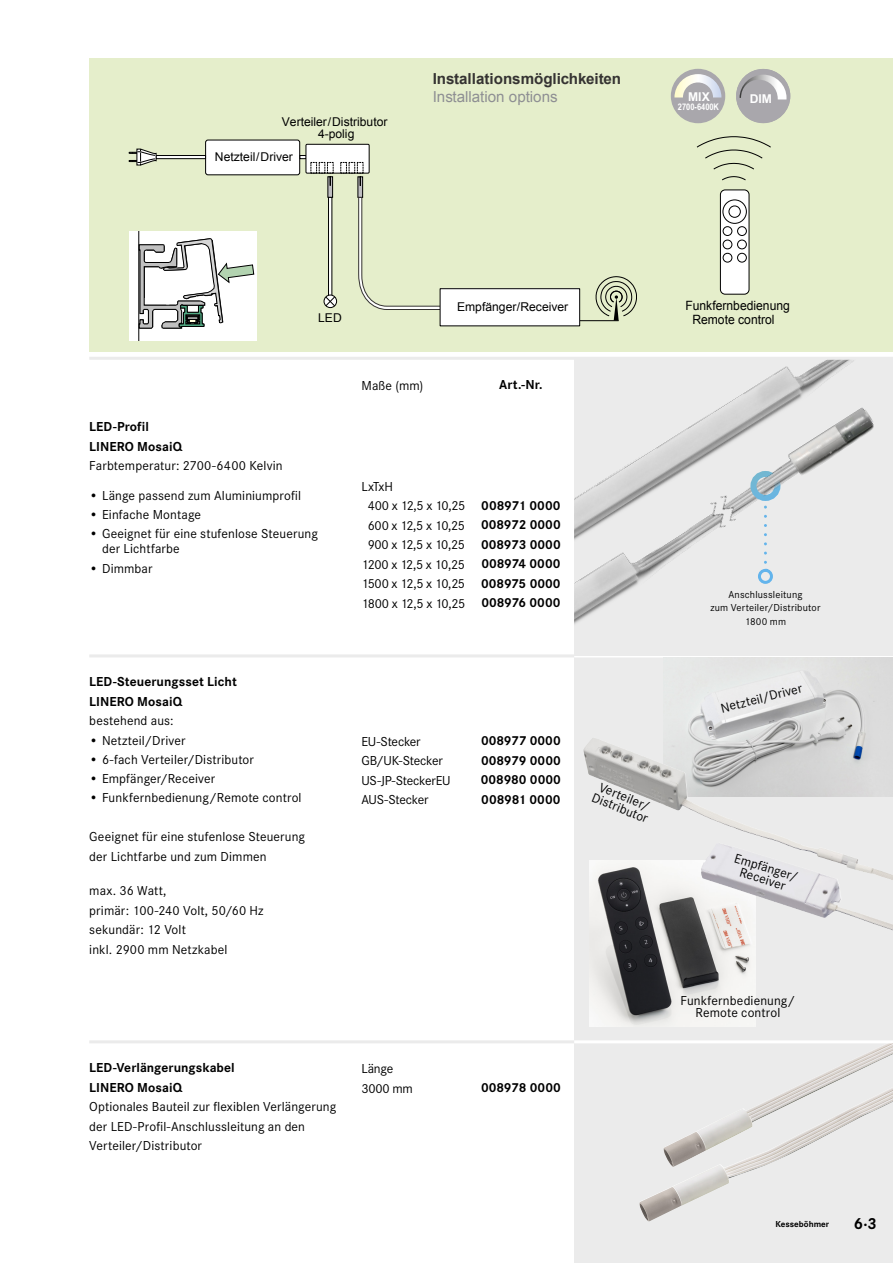
<style>
.page{position:relative;width:893px;height:1263px;background:#fff}
.page>*{position:absolute;margin:0;border:0;box-sizing:border-box;transform-origin:0 0}
.t1{font:700 16.5px "Corporate S";color:#000}
.t2{font:700 15.15px/18.1px "Arial";color:#353332}
.t3{font:13.5px/19.5px "Corporate S";letter-spacing:.01em;color:#000}
.t4{font:700 13.5px "Corporate S";letter-spacing:.005em;color:#000}
.t5{font:13.5px "Corporate S";letter-spacing:-.045em;color:#000}
.t6{font:13.5px/19.5px "Corporate S";letter-spacing:-.02em;color:#000}
.t7{font:13.5px "Corporate S";letter-spacing:-.015em;color:#000}
.t8{font:12.75px/14.2px "Arial";color:#000;scale:.95 1}
.t9{font:12.15px/12.6px "Arial";color:#000;text-align:center}
.t10{font:700 12.15px "Arial";color:#fff}
.t11{font:10.5px/13.5px "Corporate S";letter-spacing:.015em;color:#000;text-align:center}
.t12{font:10.5px "Lucida San Dem";color:#fff}
.t13{font:700 9.15px "Arial Narrow";color:#fff}
.t14{font:700 9px "Corporate S";color:#000}
.s1{font-weight:400;color:#8e8f93}
.s2{color:#fff}
</style>
<div class="page">
<div style="left:89px;top:58px;width:804px;height:294px;background:#e5eecb"></div>
<div style="left:574px;top:1042px;width:319px;height:221px;background:#ebebeb"></div>
<img style="left:639px;top:1043px;width:254px;height:178px">
<div style="left:574px;top:656px;width:319px;height:386px;background:#ebebeb"></div>
<hr style="left:574px;top:654px;width:319px;height:3px;background:#fff">
<hr style="left:574px;top:1040px;width:319px;height:3px;background:#fff">
<hr style="left:89px;top:654px;width:485px;height:3px;background:#ebebeb">
<hr style="left:89px;top:1040px;width:485px;height:3px;background:#ebebeb">
<hr style="left:89px;top:357px;width:804px;height:3px;background:#ebebeb">
<img style="left:688px;top:657px;width:205px;height:139px">
<img style="left:583px;top:737px;width:275px;height:105px">
<img style="left:589px;top:860px;width:167px;height:166px">
<img style="left:701px;top:842px;width:192px;height:88px">
<div style="left:720px;top:190px;width:29px;height:104px;background:#fff;border-radius:5px"></div>
<div style="left:720px;top:189px;width:29px;height:106px;border:1px solid #000;border-radius:5px"></div>
<div style="left:206px;top:140px;width:94px;height:35px;background:#fff;border-radius:2px"></div>
<div style="left:205px;top:140px;width:95px;height:35px;border:1px solid #000;border-radius:2px"></div>
<hr style="left:580px;top:320px;width:38px;height:1px;background:#000">
<svg style="left:696px;top:136px;width:75px;height:34px"></svg>
<svg style="left:722px;top:176px;width:24px;height:5px"></svg>
<div style="left:156px;top:155px;width:50px;height:4px;border:1px solid #000"></div>
<svg style="left:129px;top:149px;width:28px;height:17px"></svg>
<div style="left:306px;top:144px;width:63px;height:29px;background:#fff"></div>
<div style="left:306px;top:144px;width:64px;height:30px;border:1px solid #000"></div>
<svg style="left:300px;top:155px;width:140px;height:155px"></svg>
<div style="left:440px;top:289px;width:140px;height:37px;background:#fff"></div>
<div style="left:440px;top:288px;width:140px;height:38px;border:1px solid #000"></div>
<div style="left:723px;top:200px;width:24px;height:24px;border:1px solid #000;border-radius:50%"></div>
<div style="left:729px;top:206px;width:12px;height:12px;border:1px solid #000;border-radius:50%"></div>
<div style="left:723px;top:226px;width:9px;height:10px;border:1px solid #000;border-radius:50%"></div>
<div style="left:723px;top:240px;width:9px;height:9px;border:1px solid #000;border-radius:50%"></div>
<div style="left:737px;top:240px;width:10px;height:9px;border:1px solid #000;border-radius:50%"></div>
<div style="left:723px;top:253px;width:9px;height:9px;border:1px solid #000;border-radius:50%"></div>
<div style="left:737px;top:253px;width:10px;height:9px;border:1px solid #000;border-radius:50%"></div>
<div style="left:737px;top:226px;width:10px;height:10px;border:1px solid #000;border-radius:50%"></div>
<svg style="left:596px;top:276px;width:41px;height:44px"></svg>
<div style="left:671px;top:69px;width:54px;height:54px;background:#a9a7ac;border-radius:50%"></div>
<svg style="left:674px;top:74px;width:47px;height:23px"></svg>
<div style="left:736px;top:69px;width:54px;height:54px;background:#a9a7ac;border-radius:50%"></div>
<svg style="left:740px;top:75px;width:46px;height:25px"></svg>
<div style="left:574px;top:358px;width:319px;height:298px;background:#ebebeb"></div>
<img style="left:574px;top:551px;width:199px;height:73px">
<svg style="left:764px;top:551px;width:3px;height:18px"></svg>
<div style="left:758px;top:569px;width:15px;height:15px;border:3px solid #fff;border-radius:50%"></div>
<div style="left:129px;top:231px;width:127px;height:110px;background:#fff"></div>
<hr style="left:138px;top:231px;width:1px;height:110px;background:#000">
<svg style="left:139px;top:239px;width:115px;height:89px"></svg>
<img style="left:574px;top:360px;width:300px;height:191px">
<p class="t9" style="left:282px;top:115px;width:107px">Verteiler/Distributor<br>4-polig</p>
<p class="t9" style="left:215px;top:151px;width:79px">Netzteil/Driver</p>
<p class="t2" style="left:433px;top:70px;width:190px">Installationsmöglichkeiten<br><span class="s1">Installation options</span></p>
<p class="t10" style="left:688px;top:88px;width:23px">MIX</p>
<p class="t13" style="left:678px;top:99px;width:43px">2700-6400K</p>
<p class="t12" style="left:750px;top:93px;width:21px">DIM</p>
<p class="t9" style="left:318px;top:311px;width:25px">LED</p>
<p class="t9" style="left:457px;top:301px;width:113px">Empfänger/Receiver</p>
<p class="t4" style="left:89px;top:419px;width:61px">LED-Profil</p>
<p class="t4" style="left:89px;top:438px;width:94px">LINERO MosaiQ</p>
<p class="t3" style="left:89px;top:456px;width:195px">Farbtemperatur: 2700-6400 Kelvin</p>
<p class="t3" style="left:89px;top:486px;width:213px">• Länge passend zum Aluminiumprofil</p>
<p class="t3" style="left:89px;top:505px;width:113px">• Einfache Montage</p>
<p class="t3" style="left:102px;top:527px;width:217px;line-height:15px;text-indent:-13px">• Geeignet für eine stufenlose Steuerung der Lichtfarbe</p>
<p class="t3" style="left:89px;top:559px;width:65px">• Dimmbar</p>
<p class="t3" style="left:361px;top:376px;width:63px">Maße (mm)</p>
<p class="t4" style="left:499px;top:376px;width:45px">Art.-Nr.</p>
<p class="t3" style="left:361px;top:477px;width:33px">LxTxH</p>
<p class="t5" style="left:361px;top:498px;width:105px"><span class="s2">1</span>400 x 12,5 x 10,25</p>
<p class="t5" style="left:361px;top:518px;width:105px"><span class="s2">1</span>600 x 12,5 x 10,25</p>
<p class="t5" style="left:361px;top:537px;width:105px"><span class="s2">1</span>900 x 12,5 x 10,25</p>
<p class="t5" style="left:361px;top:557px;width:105px">1200 x 12,5 x 10,25</p>
<p class="t5" style="left:361px;top:576px;width:105px">1500 x 12,5 x 10,25</p>
<p class="t5" style="left:361px;top:596px;width:105px">1800 x 12,5 x 10,25</p>
<p class="t4" style="left:481px;top:498px;width:81px">008971 0000</p>
<p class="t4" style="left:481px;top:517px;width:81px">008972 0000</p>
<p class="t4" style="left:481px;top:537px;width:81px">008973 0000</p>
<p class="t4" style="left:481px;top:556px;width:81px">008974 0000</p>
<p class="t4" style="left:481px;top:576px;width:81px">008975 0000</p>
<p class="t4" style="left:481px;top:595px;width:81px">008976 0000</p>
<p class="t4" style="left:89px;top:674px;width:149px">LED-Steuerungsset Licht</p>
<p class="t4" style="left:89px;top:693px;width:94px">LINERO MosaiQ</p>
<p class="t3" style="left:89px;top:711px;width:86px">bestehend aus:</p>
<p class="t3" style="left:89px;top:730px;width:98px">• Netzteil/Driver</p>
<p class="t3" style="left:89px;top:750px;width:166px">• 6-fach Verteiler/Distributor</p>
<p class="t3" style="left:89px;top:769px;width:127px">• Empfänger/Receiver</p>
<p class="t3" style="left:89px;top:788px;width:214px">• Funkfernbedienung/Remote control</p>
<p class="t3" style="left:89px;top:827px;width:217px">Geeignet für eine stufenlose Steuerung der Lichtfarbe und zum Dimmen</p>
<p class="t3" style="left:89px;top:881px;width:79px">max. 36 Watt,</p>
<p class="t3" style="left:89px;top:900px;width:176px">primär: 100-240 Volt, 50/60 Hz</p>
<p class="t3" style="left:89px;top:920px;width:98px">sekundär: 12 Volt</p>
<p class="t3" style="left:89px;top:939px;width:140px">inkl. 2900 mm Netzkabel</p>
<p class="t6" style="left:361px;top:732px;width:61px">EU-Stecker</p>
<p class="t7" style="left:361px;top:753px;width:83px">GB/UK-Stecker</p>
<p class="t6" style="left:361px;top:771px;width:91px">US-JP-SteckerEU<br>AUS-Stecker</p>
<p class="t4" style="left:481px;top:733px;width:81px">008977 0000</p>
<p class="t4" style="left:481px;top:753px;width:81px">008979 0000</p>
<p class="t4" style="left:481px;top:772px;width:82px">008980 0000</p>
<p class="t4" style="left:481px;top:792px;width:81px">008981 0000</p>
<p class="t3" style="left:599px;top:780px;width:61px;line-height:12px;rotate:22deg">Verteiler/<br>Distributor</p>
<p class="t4" style="left:89px;top:1060px;width:147px">LED-Verlängerungskabel</p>
<p class="t4" style="left:89px;top:1079px;width:94px">LINERO MosaiQ</p>
<p class="t3" style="left:89px;top:1097px;width:248px">Optionales Bauteil zur flexiblen Verlängerung der LED-Profil-Anschlussleitung an den<br>Verteiler/Distributor</p>
<p class="t3" style="left:361px;top:1059px;width:33px">Länge</p>
<p class="t3" style="left:361px;top:1079px;width:53px">3000 mm</p>
<p class="t4" style="left:481px;top:1080px;width:81px">008978 0000</p>
<p class="t8" style="left:692px;top:299px;width:104px;text-indent:-7px">Funkfernbedienung<br>Remote control</p>
<p class="t11" style="left:710px;top:587px;width:112px">Anschlussleitung<br>zum Verteiler/Distributor<br>1800 mm</p>
<p class="t3" style="left:719px;top:699px;width:85px;rotate:-14deg">Netzteil/Driver</p>
<p class="t3" style="left:736px;top:852px;width:67px;line-height:12px;text-align:center;rotate:17deg">Empfänger/<br>Receiver</p>
<p class="t3" style="left:680px;top:995px;width:116px;line-height:12px;text-align:center">Funkfernbedienung/<br>Remote control</p>
<p class="t14" style="left:775px;top:1219px;width:55px">Kesseböhmer</p>
<p class="t1" style="left:854px;top:1214px;width:24px">6·3</p>
</div>
